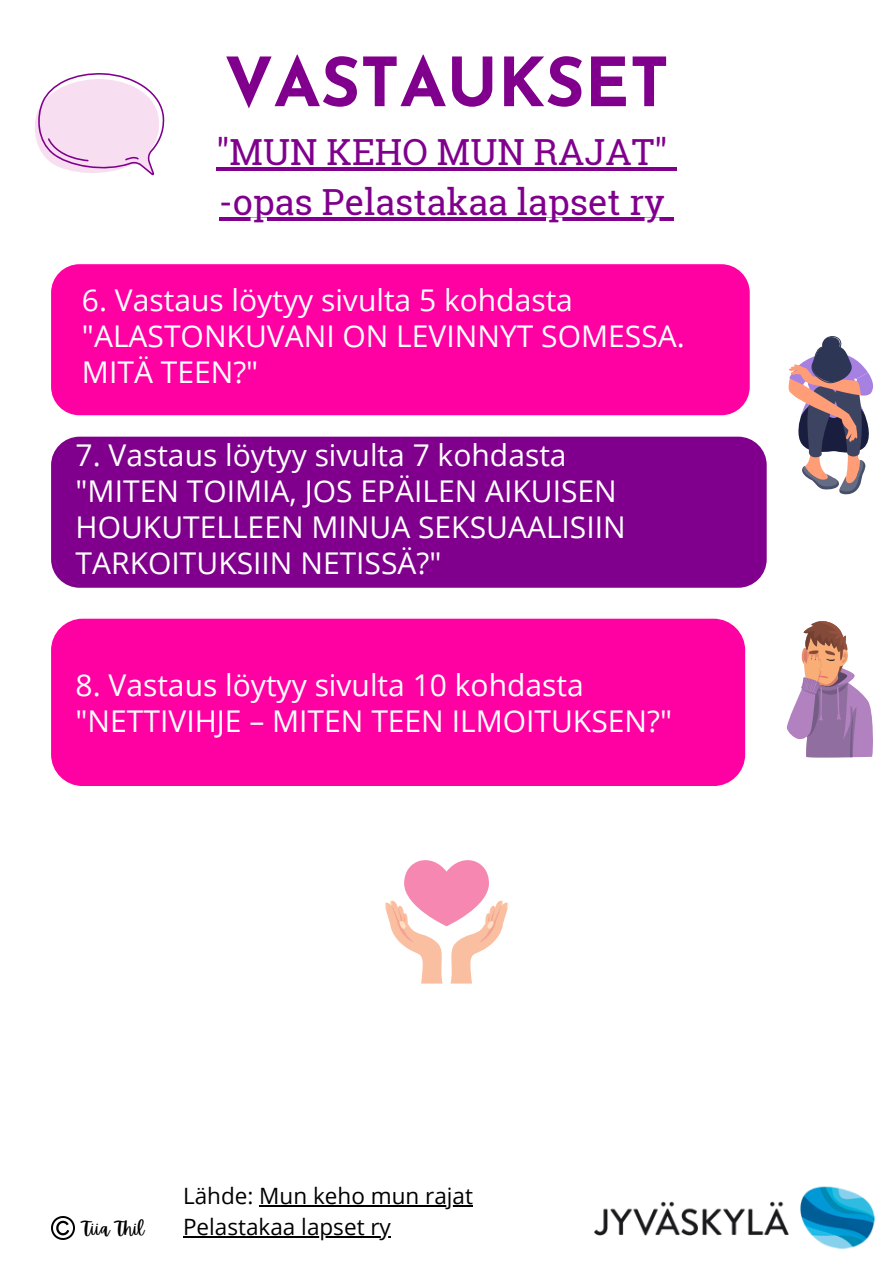
<style>
.page{position:relative;width:893px;height:1263px;background:#fff}
.page>*{position:absolute;margin:0;border:0;box-sizing:border-box;transform-origin:0 0}
.t1{font:700 67.5px "Josefin Sans";color:#80008d}
.t2{font:36px "Roboto Slab";color:#80008d}
.t3{font:30px/36px "Open Sans";color:#fff}
.t4{font:22.5px "Open Sans";color:#000}
.t5{font:18px "Apricots";color:#000}
</style>
<div class="page">
<div style="left:51px;top:264px;width:698px;height:151px;background:#ff00a3;border-radius:28px"></div>
<div style="left:51px;top:619px;width:694px;height:167px;background:#ff00a3;border-radius:32px"></div>
<div style="left:51px;top:437px;width:715px;height:151px;background:#80008d;border-radius:28px"></div>
<svg style="left:788px;top:336px;width:85px;height:159px"></svg>
<svg style="left:786px;top:621px;width:87px;height:137px"></svg>
<hr style="left:216px;top:168px;width:452px;height:3px;background:#80008d">
<svg style="left:668px;top:168px;width:9px;height:3px"></svg>
<hr style="left:219px;top:218px;width:446px;height:3px;background:#80008d">
<svg style="left:665px;top:218px;width:9px;height:3px"></svg>
<img style="left:594px;top:1186px;width:280px;height:64px">
<hr style="left:259px;top:1205px;width:214px;height:2px;background:#000">
<hr style="left:183px;top:1236px;width:208px;height:2px;background:#000">
<img style="left:51px;top:1216px;width:23px;height:24px">
<svg style="left:384px;top:860px;width:125px;height:123px"></svg>
<svg style="left:35px;top:73px;width:129px;height:103px"></svg>
<p class="t1" style="left:224px;top:56px;width:446px">VASTAUKSET</p>
<p class="t2" style="left:216px;top:128px;width:453px">"MUN KEHO MUN RAJAT"</p>
<p class="t2" style="left:219px;top:178px;width:447px">-opas Pelastakaa lapset ry</p>
<p class="t3" style="left:82px;top:282px;width:492px">6. Vastaus löytyy sivulta 5 kohdasta</p>
<p class="t3" style="left:82px;top:318px;width:604px">"ALASTONKUVANI ON LEVINNYT SOMESSA.<br>MITÄ TEEN?"</p>
<p class="t3" style="left:76px;top:436px;width:492px">7. Vastaus löytyy sivulta 7 kohdasta</p>
<p class="t3" style="left:76px;top:472px;width:551px">"MITEN TOIMIA, JOS EPÄILEN AIKUISEN<br>HOUKUTELLEEN MINUA SEKSUAALISIIN<br>TARKOITUKSIIN NETISSÄ?"</p>
<p class="t3" style="left:76px;top:666px;width:509px">8. Vastaus löytyy sivulta 10 kohdasta</p>
<p class="t3" style="left:76px;top:702px;width:598px">"NETTIVIHJE – MITEN TEEN ILMOITUKSEN?"</p>
<p class="t4" style="left:183px;top:1180px;width:291px">Lähde: Mun keho mun rajat</p>
<p class="t5" style="left:83px;top:1218px;width:63px">Tiia Thil</p>
<p class="t4" style="left:183px;top:1211px;width:209px">Pelastakaa lapset ry</p>
</div>
